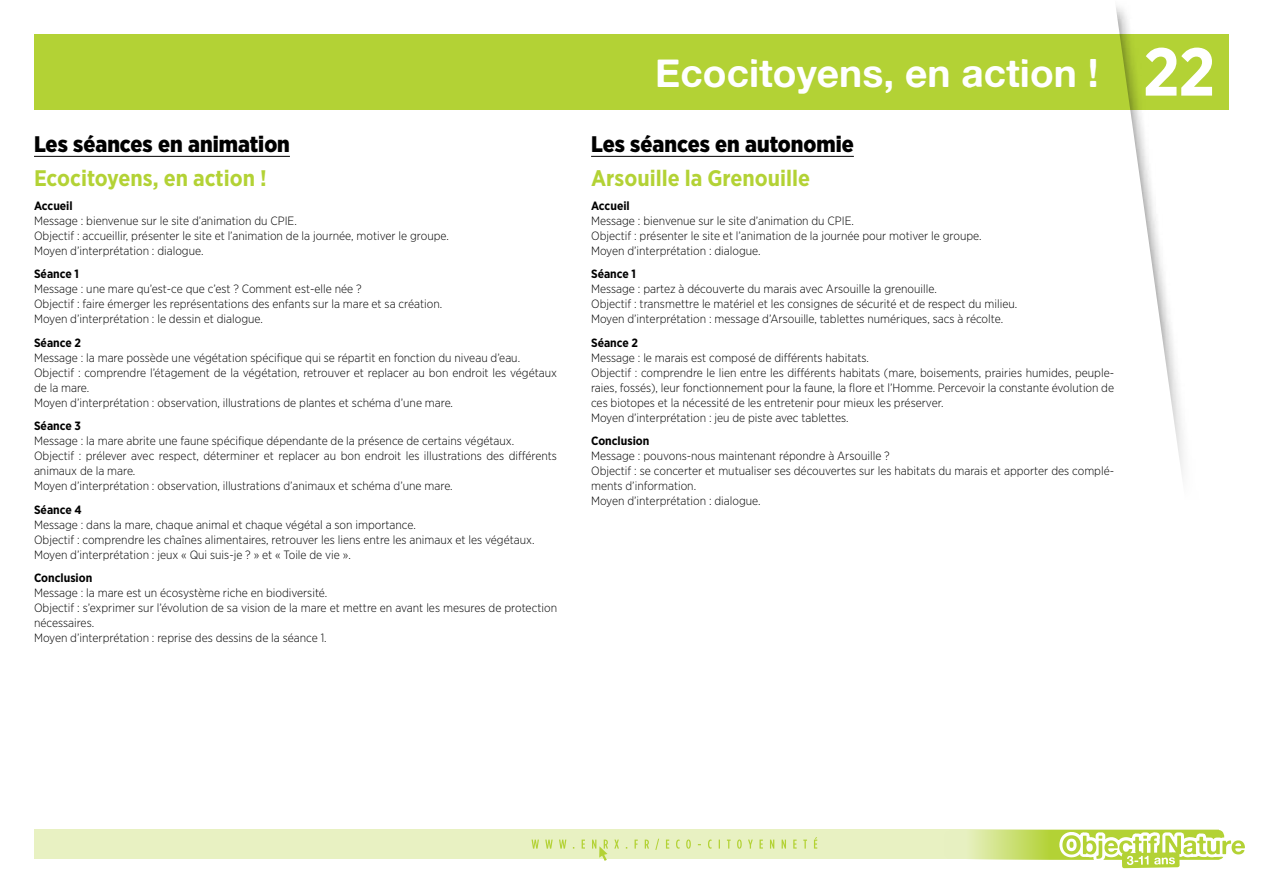
<style>
.page{position:relative;width:1263px;height:893px;background:#fff}
.page>*{position:absolute;margin:0;border:0;box-sizing:border-box;transform-origin:0 0}
.t1{font:39px "Alte Haas Grotesk Bold";color:#fff}
.t2{font:900 22.5px "Gotham Narrow";color:#000}
.t3{font:700 22.5px "Gotham Narrow";color:#b3d235}
.t4{font:300 12px/15px "Gotham Narrow";color:#000}
.t5{font:700 12px "Gotham Narrow";color:#000}
.s1{font-family:"Gotham Narrow";font-weight:700;font-size:67.65px}
</style>
<div class="page">
<div style="left:34px;top:830px;width:1185px;height:29px;background:#e8f1c2"></div>
<svg style="left:943px;top:830px;width:281px;height:30px"></svg>
<svg style="left:1055px;top:829px;width:190px;height:40px"></svg>
<div style="left:34px;top:34px;width:1195px;height:76px;background:#b3d235"></div>
<svg style="left:531px;top:837px;width:286px;height:24px"></svg>
<hr style="left:34px;top:156px;width:256px;height:1px;background:#000">
<hr style="left:591px;top:156px;width:263px;height:1px;background:#000">
<h2 class="t2" style="left:34px;top:129px;width:257px">Les séances en animation</h2>
<h2 class="t3" style="left:34px;top:164px;width:234px">Ecocitoyens, en action !</h2>
<p class="t5" style="left:34px;top:198px;width:40px">Accueil</p>
<p class="t4" style="left:34px;top:213px;width:416px">Message : bienvenue sur le site d’animation du CPIE.<br>Objectif : accueillir, présenter le site et l’animation de la journée, motiver le groupe.<br>Moyen d’interprétation : dialogue.</p>
<p class="t5" style="left:34px;top:266px;width:46px">Séance 1</p>
<p class="t4" style="left:34px;top:281px;width:410px">Message : une mare qu’est-ce que c’est ? Comment est-elle née ?<br>Objectif : faire émerger les représentations des enfants sur la mare et sa création.<br>Moyen d’interprétation : le dessin et dialogue.</p>
<p class="t5" style="left:34px;top:335px;width:49px">Séance 2</p>
<p class="t4" style="left:34px;top:350px;width:524px">Message : la mare possède une végétation spécifique qui se répartit en fonction du niveau d’eau.<br>Objectif : comprendre l’étagement de la végétation, retrouver et replacer au bon endroit les végétaux de la mare.<br>Moyen d’interprétation : observation, illustrations de plantes et schéma d’une mare.</p>
<p class="t5" style="left:34px;top:418px;width:48px">Séance 3</p>
<p class="t4" style="left:34px;top:433px;width:524px">Message : la mare abrite une faune spécifique dépendante de la présence de certains végétaux.<br>Objectif : prélever avec respect, déterminer et replacer au bon endroit les illustrations des différents animaux de la mare.<br>Moyen d’interprétation : observation, illustrations d’animaux et schéma d’une mare.</p>
<p class="t5" style="left:34px;top:502px;width:49px">Séance 4</p>
<p class="t4" style="left:34px;top:517px;width:502px">Message : dans la mare, chaque animal et chaque végétal a son importance.<br>Objectif : comprendre les chaînes alimentaires, retrouver les liens entre les animaux et les végétaux.<br>Moyen d’interprétation : jeux « Qui suis-je ? » et « Toile de vie ».</p>
<p class="t5" style="left:34px;top:570px;width:60px">Conclusion</p>
<p class="t4" style="left:34px;top:585px;width:524px">Message : la mare est un écosystème riche en biodiversité.<br>Objectif : s’exprimer sur l’évolution de sa vision de la mare et mettre en avant les mesures de protection nécessaires.<br>Moyen d’interprétation : reprise des dessins de la séance 1.</p>
<h1 class="t1" style="left:655px;top:49px;width:561px">Ecocitoyens, en action ! <span class="s1">22</span></h1>
<h2 class="t2" style="left:591px;top:129px;width:264px">Les séances en autonomie</h2>
<h2 class="t3" style="left:591px;top:164px;width:221px">Arsouille la Grenouille</h2>
<p class="t5" style="left:591px;top:198px;width:40px">Accueil</p>
<p class="t4" style="left:591px;top:213px;width:392px">Message : bienvenue sur le site d’animation du CPIE.<br>Objectif : présenter le site et l’animation de la journée pour motiver le groupe.<br>Moyen d’interprétation : dialogue.</p>
<p class="t5" style="left:591px;top:266px;width:46px">Séance 1</p>
<p class="t4" style="left:591px;top:281px;width:428px">Message : partez à découverte du marais avec Arsouille la grenouille.<br>Objectif : transmettre le matériel et les consignes de sécurité et de respect du milieu.<br>Moyen d’interprétation : message d’Arsouille, tablettes numériques, sacs à récolte.</p>
<p class="t5" style="left:591px;top:335px;width:49px">Séance 2</p>
<p class="t4" style="left:591px;top:350px;width:524px">Message : le marais est composé de différents habitats.<br>Objectif : comprendre le lien entre les différents habitats (mare, boisements, prairies humides, peuple&shy;raies, fossés), leur fonctionnement pour la faune, la flore et l’Homme. Percevoir la constante évolution de ces biotopes et la nécessité de les entretenir pour mieux les préserver.<br>Moyen d’interprétation : jeu de piste avec tablettes.</p>
<p class="t5" style="left:591px;top:433px;width:60px">Conclusion</p>
<p class="t4" style="left:591px;top:448px;width:524px">Message : pouvons-nous maintenant répondre à Arsouille ?<br>Objectif : se concerter et mutualiser ses découvertes sur les habitats du marais et apporter des complé&shy;ments d’information.<br>Moyen d’interprétation : dialogue.</p>
</div>
